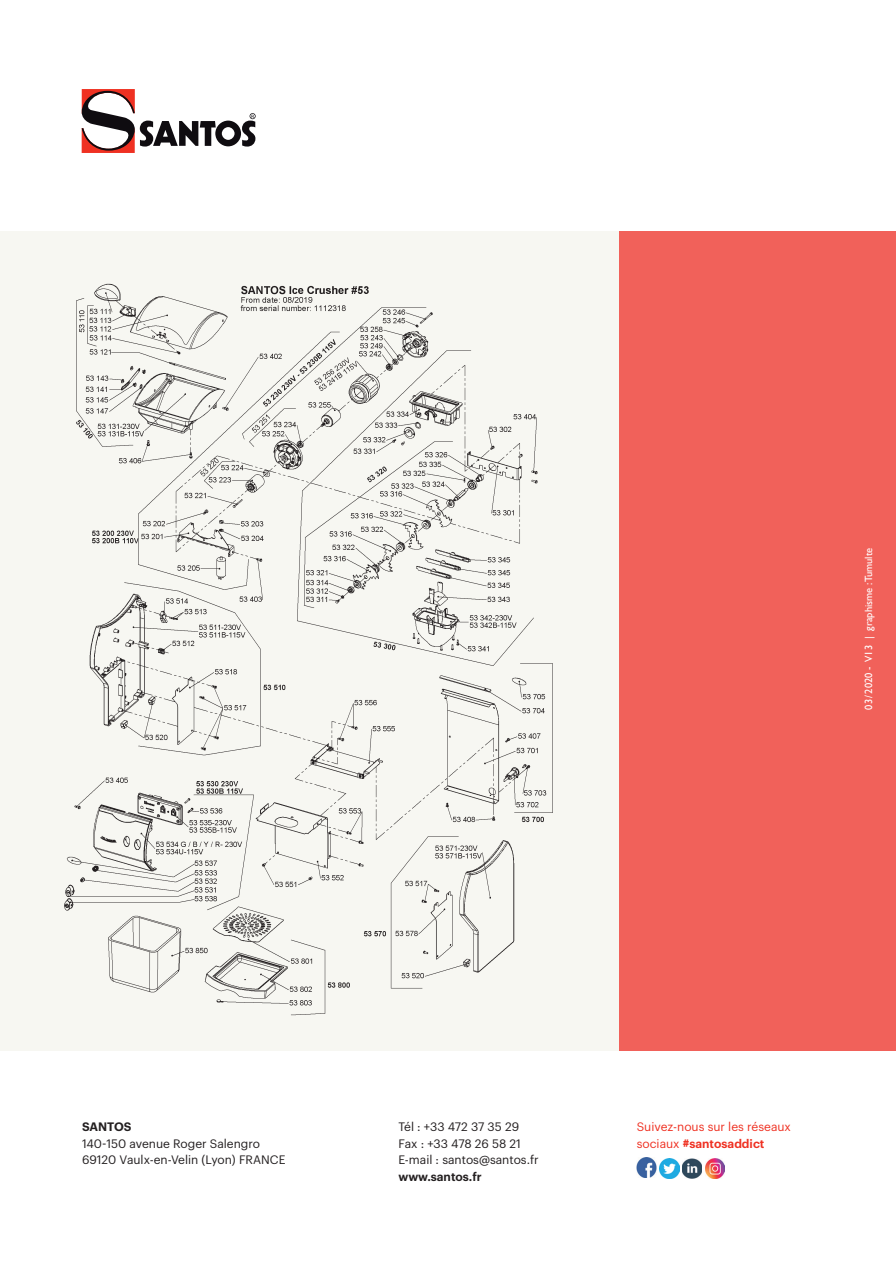
<style>
.page{position:relative;width:896px;height:1266px;background:#fff}
.page>*{position:absolute;margin:0;border:0;box-sizing:border-box;transform-origin:0 0}
.t1{font:12px/16.5px "Graphik";color:#231f20}
.t2{font:12px/16.5px "Graphik";color:#ef3122}
.t3{font:600 12px "Graphik";color:#231f20}
.t4{font:10.5px "Gill Sans";color:#fff}
.t5{font:4.5px "Arial";color:#0f0c10}
.s1{font-weight:600}
</style>
<div class="page">
<div style="left:618px;top:231px;width:277px;height:819px;background:#f1615a"></div>
<div style="left:0;top:231px;width:618px;height:819px;background:#f7f7f2"></div>
<svg style="left:81px;top:89px;width:174px;height:64px"></svg>
<img style="left:25px;top:283px;width:571px;height:768px">
<img style="left:636px;top:1157px;width:20px;height:19px">
<img style="left:659px;top:1158px;width:20px;height:20px">
<img style="left:682px;top:1158px;width:19px;height:20px">
<img style="left:705px;top:1158px;width:19px;height:20px">
<p class="t5" style="left:251px;top:113px;width:5px">R</p>
<p class="t4" style="left:862px;top:709px;width:163px;rotate:-90deg">03/ 2020 - V13 | graphisme :Tumulte</p>
<p class="t3" style="left:82px;top:1117px;width:51px">SANTOS</p>
<p class="t1" style="left:82px;top:1134px;width:205px">140-150 avenue Roger Salengro<br>69120 Vaulx-en-Velin (Lyon) FRANCE</p>
<p class="t1" style="left:398px;top:1117px;width:142px">Tél : +33 472 37 35 29<br>Fax : +33 478 26 58 21<br>E-mail : santos@santos.fr</p>
<p class="t3" style="left:398px;top:1167px;width:85px">www.santos.fr</p>
<p class="t2" style="left:636px;top:1117px;width:156px">Suivez-nous sur les réseaux sociaux <span class="s1">#santosaddict</span></p>
</div>
